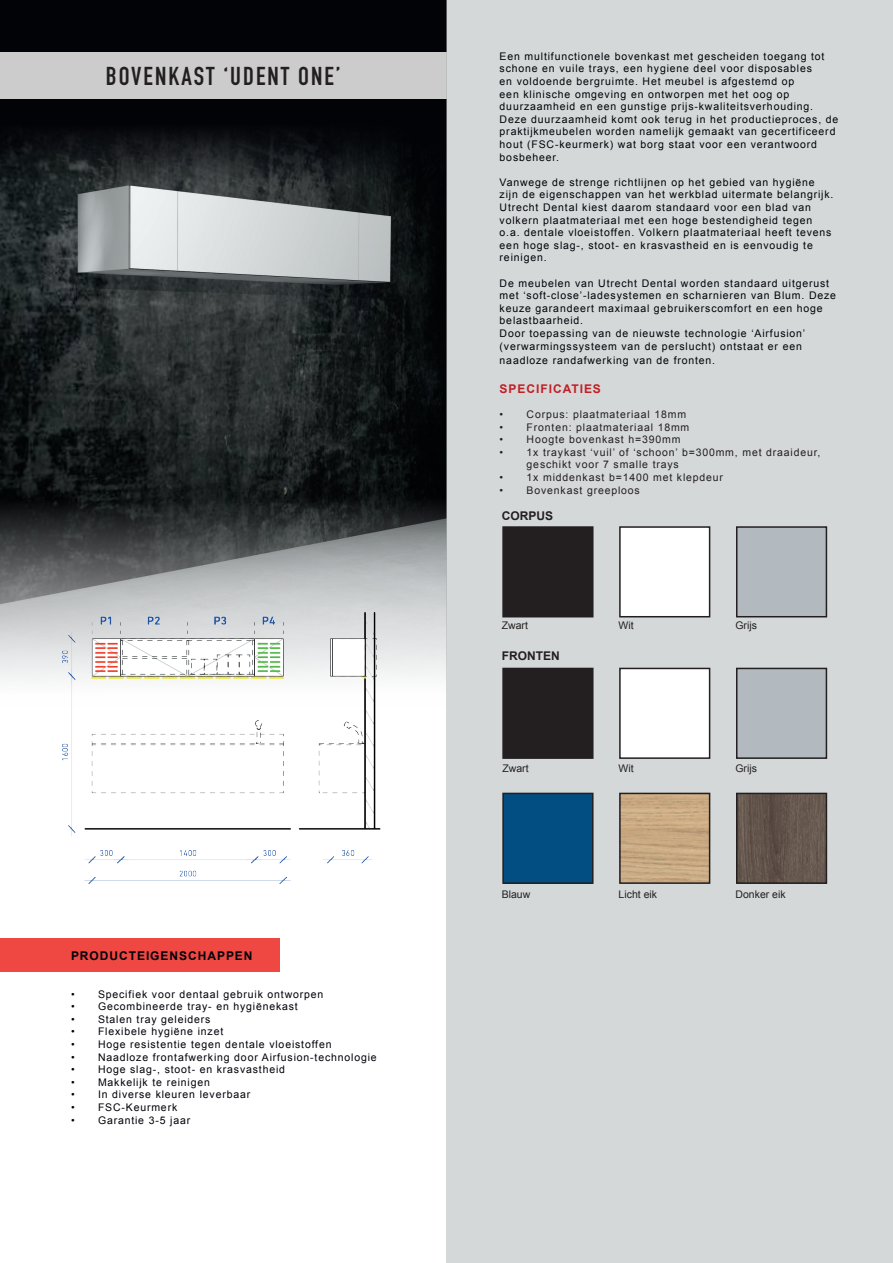
<style>
.page{position:relative;width:893px;height:1263px;background:#fff}
.page>*{position:absolute;margin:0;border:0;box-sizing:border-box;transform-origin:0 0}
.t1{font:700 25.5px "DIN Condensed";letter-spacing:.08em;color:#231f20}
.t2{font:700 12px "Arial";letter-spacing:.08em;color:#010209}
.t3{font:700 12px "Arial";letter-spacing:.08em;color:#c12025}
.t4{font:700 12px "Arial";color:#231f20}
.t5{font:10.5px/12.6px "Arial";letter-spacing:.08em;color:#010209}
.t6{font:10.5px/12.6px "Arial";letter-spacing:.08em;color:#231f20}
.t7{font:10.5px "Arial";color:#231f20}
</style>
<div class="page">
<img style="left:0;top:182px;width:446px;height:498px">
<svg style="left:0;top:0;width:446px;height:182px;background:#090b0e"></svg>
<img style="left:40px;top:591px;width:350px;height:293px">
<div style="left:0;top:52px;width:452px;height:47px;background:#cccccd"></div>
<div style="left:446px;top:0;width:447px;height:1263px;background:#d5d8d9"></div>
<div style="left:0;top:938px;width:280px;height:33px;background:#ef4741"></div>
<div style="left:503px;top:527px;width:90px;height:90px;background:#231f20"></div>
<div style="left:502px;top:526px;width:91px;height:91px;border:2px solid #231f20"></div>
<div style="left:620px;top:527px;width:90px;height:90px;background:#fff"></div>
<div style="left:619px;top:526px;width:91px;height:91px;border:2px solid #231f20"></div>
<div style="left:503px;top:668px;width:90px;height:90px;background:#231f20"></div>
<div style="left:502px;top:668px;width:91px;height:91px;border:2px solid #231f20"></div>
<div style="left:620px;top:668px;width:90px;height:90px;background:#fff"></div>
<div style="left:619px;top:668px;width:91px;height:91px;border:2px solid #231f20"></div>
<div style="left:505px;top:796px;width:85px;height:85px;background:#024d82"></div>
<div style="left:502px;top:793px;width:91px;height:91px;border:2px solid #231f20"></div>
<img style="left:739px;top:796px;width:85px;height:85px">
<div style="left:736px;top:793px;width:91px;height:91px;border:2px solid #231f20"></div>
<div style="left:619px;top:793px;width:91px;height:91px;border:2px solid #231f20"></div>
<div style="left:736px;top:526px;width:91px;height:91px;border:2px solid #231f20"></div>
<div style="left:736px;top:668px;width:91px;height:91px;border:2px solid #231f20"></div>
<h1 class="t1" style="left:106px;top:59px;width:236px">BOVENKAST ‘UDENT ONE’</h1>
<p class="t2" style="left:71px;top:948px;width:183px">PRODUCTEIGENSCHAPPEN</p>
<p class="t5" style="left:71px;top:988px;width:254px">• Specifiek voor dentaal gebruik ontworpen</p>
<p class="t5" style="left:71px;top:1000px;width:228px">• Gecombineerde tray- en hygiënekast</p>
<p class="t5" style="left:71px;top:1013px;width:141px">• Stalen tray geleiders</p>
<p class="t5" style="left:71px;top:1025px;width:154px">• Flexibele hygiëne inzet</p>
<p class="t5" style="left:71px;top:1038px;width:262px">• Hoge resistentie tegen dentale vloeistoffen</p>
<p class="t5" style="left:71px;top:1051px;width:307px">• Naadloze frontafwerking door Airfusion-technologie</p>
<p class="t5" style="left:71px;top:1063px;width:216px">• Hoge slag-, stoot- en krasvastheid</p>
<p class="t5" style="left:71px;top:1076px;width:140px">• Makkelijk te reinigen</p>
<p class="t5" style="left:71px;top:1088px;width:181px">• In diverse kleuren leverbaar</p>
<p class="t5" style="left:71px;top:1101px;width:108px">• FSC-Keurmerk</p>
<p class="t5" style="left:71px;top:1114px;width:121px">• Garantie 3-5 jaar</p>
<p class="t5" style="left:500px;top:50px;width:340px">Een multifunctionele bovenkast met gescheiden toegang tot schone en vuile trays, een hygiene deel voor disposables<br>en voldoende bergruimte. Het meubel is afgestemd op<br>een klinische omgeving en ontworpen met het oog op duurzaamheid en een gunstige prijs-kwaliteitsverhouding.<br>Deze duurzaamheid komt ook terug in het productieproces, de praktijkmeubelen worden namelijk gemaakt van gecertificeerd hout (FSC-keurmerk) wat borg staat voor een verantwoord bosbeheer.</p>
<p class="t5" style="left:500px;top:176px;width:335px">Vanwege de strenge richtlijnen op het gebied van hygiëne zijn de eigenschappen van het werkblad uitermate belangrijk.<br>Utrecht Dental kiest daarom standaard voor een blad van volkern plaatmateriaal met een hoge bestendigheid tegen o.a. dentale vloeistoffen. Volkern plaatmateriaal heeft tevens een hoge slag-, stoot- en krasvastheid en is eenvoudig te reinigen.</p>
<p class="t5" style="left:500px;top:277px;width:338px">De meubelen van Utrecht Dental worden standaard uitgerust met ‘soft-close’-ladesystemen en scharnieren van Blum. Deze keuze garandeert maximaal gebruikerscomfort en een hoge belastbaarheid.<br>Door toepassing van de nieuwste technologie ‘Airfusion’ (verwarmingssysteem van de perslucht) ontstaat er een</p>
<p class="t5" style="left:500px;top:354px;width:217px">naadloze randafwerking van de fronten.</p>
<p class="t3" style="left:500px;top:381px;width:103px">SPECIFICATIES</p>
<p class="t6" style="left:500px;top:408px;width:188px">• Corpus: plaatmateriaal 18mm</p>
<p class="t6" style="left:500px;top:421px;width:191px">• Fronten: plaatmateriaal 18mm</p>
<p class="t6" style="left:500px;top:433px;width:182px">• Hoogte bovenkast h=390mm</p>
<p class="t6" style="left:527px;top:446px;width:295px;text-indent:-27px">• 1x traykast ‘vuil’ of ‘schoon’ b=300mm, met draaideur, geschikt voor 7 smalle trays</p>
<p class="t6" style="left:500px;top:471px;width:225px">• 1x middenkast b=1400 met klepdeur</p>
<p class="t6" style="left:500px;top:484px;width:142px">• Bovenkast greeploos</p>
<p class="t4" style="left:502px;top:508px;width:53px">CORPUS</p>
<p class="t6" style="left:502px;top:619px;width:28px">Zwart</p>
<p class="t6" style="left:619px;top:619px;width:17px">Wit</p>
<p class="t4" style="left:502px;top:648px;width:59px">FRONTEN</p>
<p class="t6" style="left:735px;top:619px;width:23px">Grijs</p>
<p class="t6" style="left:502px;top:762px;width:28px">Zwart</p>
<p class="t6" style="left:619px;top:762px;width:17px">Wit</p>
<p class="t6" style="left:735px;top:762px;width:23px">Grijs</p>
<p class="t6" style="left:502px;top:888px;width:30px">Blauw</p>
<p class="t7" style="left:619px;top:887px;width:40px">Licht eik</p>
<p class="t7" style="left:735px;top:887px;width:52px">Donker eik</p>
</div>
